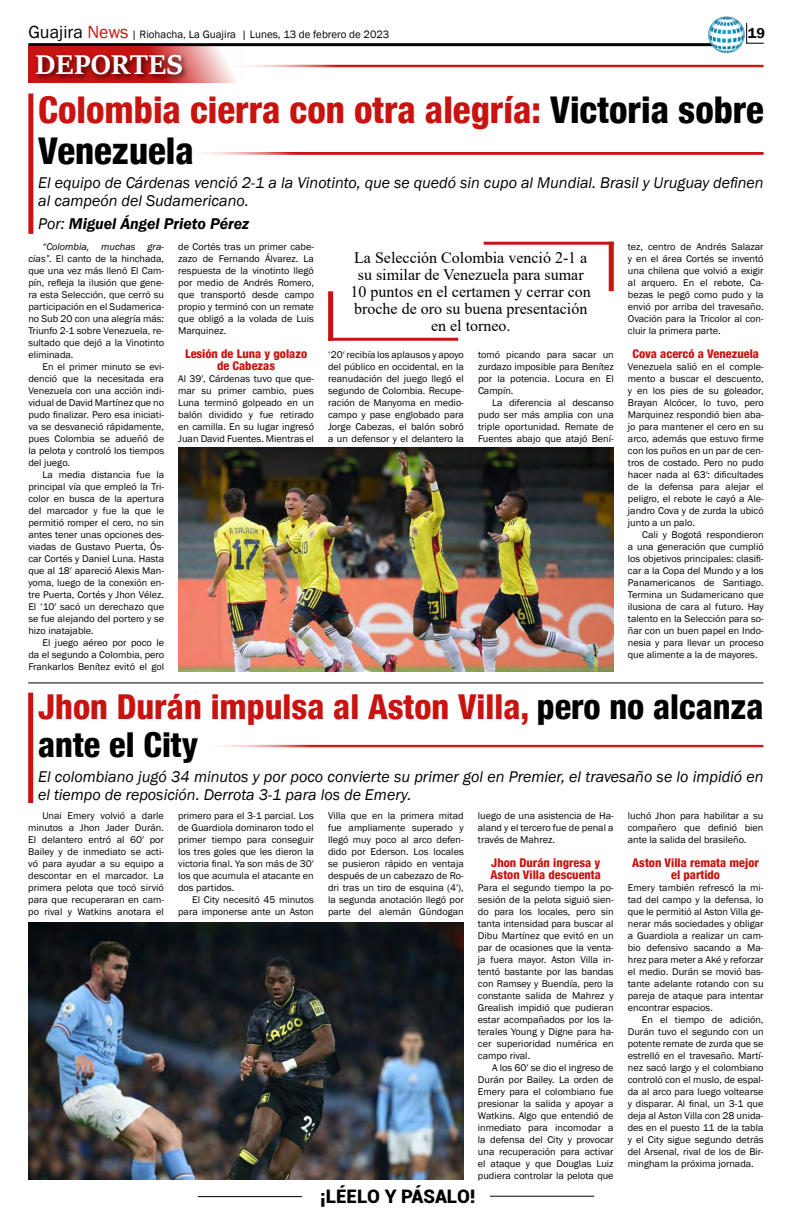
<style>
.page{position:relative;width:792px;height:1224px;background:#fff}
.page>*{position:absolute;margin:0;border:0;box-sizing:border-box;transform-origin:0 0}
.t1{font:800 condensed 36.9px/40.6px "Helvetica 87";color:#c91311}
.t2{font:800 condensed 34.3px/37.7px "Helvetica 87";color:#c91311}
.t3{font:700 30px "Sitka Heading";color:#fff}
.t4{font:900 18.7px "Roboto";color:#000}
.t5{font:italic 16px/18px "Franklin Gothic";color:#000}
.t6{font:16px/17px "Times New Roman";color:#000;text-align:center}
.t7{font:italic 600 16px "Franklin Gothic";color:#000}
.t8{font:600 14.7px "Franklin Gothic";color:#000}
.t9{font:800 condensed 12px/12px "Helvetica 87";color:#c91311;text-align:center}
.t10{font:11px "Franklin Gothic";color:#000}
.t11{font:10px/12px "Franklin Gothic";color:#000;text-align:justify}
.s1{font-size:18px}
.s2{font-size:18px;color:#c91311}
.s3{color:#000}
.s4{font-weight:400}
.s5{font-style:italic}
</style>
<div class="page">
<hr style="left:198px;top:1196px;width:104px;height:1px;background:#000">
<hr style="left:490px;top:1196px;width:104px;height:1px;background:#000">
<hr style="left:28px;top:43px;width:688px;height:3px;background:#000">
<img style="left:708px;top:16px;width:37px;height:37px">
<svg style="left:746px;top:23px;width:18px;height:21px"></svg>
<svg style="left:28px;top:46px;width:217px;height:37px"></svg>
<div style="left:33px;top:52px;width:156px;height:30px;background:#000;opacity:.75"></div>
<hr style="left:223px;top:65px;width:541px;height:3px;background:#c91311">
<hr style="left:183px;top:152px;width:581px;height:3px;background:#c91311">
<hr style="left:198px;top:745px;width:565px;height:3px;background:#c91311">
<div style="left:28px;top:94px;width:5px;height:140px;background:#c91311"></div>
<div style="left:28px;top:693px;width:5px;height:110px;background:#c91311"></div>
<hr style="left:28px;top:682px;width:735px;height:1px;background:#000">
<img style="left:28px;top:923px;width:436px;height:257px">
<hr style="left:328px;top:338px;width:130px;height:3px;background:#c91311">
<hr style="left:484px;top:242px;width:130px;height:3px;background:#c91311">
<div style="left:328px;top:291px;width:5px;height:50px;background:#c91311"></div>
<div style="left:609px;top:242px;width:5px;height:49px;background:#c91311"></div>
<img style="left:178px;top:448px;width:436px;height:224px">
<p class="t10" style="left:28px;top:28px;width:363px"><span class="s1">Guajira</span> <span class="s2">News</span> | Riohacha, La Guajira | Lunes, 13 de febrero de 2023</p>
<h3 class="t8" style="left:748px;top:24px;width:19px">19</h3>
<h3 class="t3" style="left:35px;top:42px;width:149px">DEPORTES</h3>
<h1 class="t1" style="left:38px;top:89px;width:727px">Colombia cierra con otra alegría: <span class="s3">Victoria sobre<br>Venezuela</span></h1>
<h3 class="t5" style="left:38px;top:174px;width:727px">El equipo de Cárdenas venció 2-1 a la Vinotinto, que se quedó sin cupo al Mundial. Brasil y Uruguay definen al campeón del Sudamericano.</h3>
<h3 class="t7" style="left:38px;top:213px;width:212px"><span class="s4">Por:</span> Miguel Ángel Prieto Pérez</h3>
<p class="t11" style="left:28px;top:241px;width:137px;text-indent:14px"><span class="s5">“Colombia, muchas gra&shy;cias”.</span> El canto de la hinchada, que una vez más llenó El Cam&shy;pín, refleja la ilusión que gene&shy;ra esta Selección, que cerró su participación en el Sudamerica&shy;no Sub 20 con una alegría más:<br>Triunfo 2-1 sobre Venezuela, re&shy;sultado que dejó a la Vinotinto eliminada.</p>
<p class="t11" style="left:28px;top:361px;width:137px;text-indent:14px">En el primer minuto se evi&shy;denció que la necesitada era Venezuela con una acción indi&shy;vidual de David Martínez que no pudo finalizar. Pero esa iniciati&shy;va se desvaneció rápidamente, pues Colombia se adueñó de la pelota y controló los tiempos del juego.</p>
<p class="t11" style="left:28px;top:469px;width:137px;text-indent:14px">La media distancia fue la principal vía que empleó la Tri&shy;color en busca de la apertura del marcador y fue la que le permitió romper el cero, no sin antes tener unas opciones des&shy;viadas de Gustavo Puerta, Ós&shy;car Cortés y Daniel Luna. Hasta que al 18′ apareció Alexis Man&shy;yoma, luego de la conexión en&shy;tre Puerta, Cortés y Jhon Vélez.<br>El ‘10′ sacó un derechazo que se fue alejando del portero y se hizo inatajable.</p>
<p class="t11" style="left:28px;top:637px;width:137px;text-indent:14px">El juego aéreo por poco le da el segundo a Colombia, pero Frankarlos Benítez evitó el gol</p>
<p class="t11" style="left:178px;top:241px;width:137px">de Cortés tras un primer cabe&shy;zazo de Fernando Álvarez. La respuesta de la vinotinto llegó por medio de Andrés Romero, que transportó desde campo propio y terminó con un remate que obligó a la volada de Luis Marquinez.</p>
<p class="t9" style="left:185px;top:348px;width:124px">Lesión de Luna y golazo de Cabezas</p>
<p class="t11" style="left:178px;top:373px;width:137px">Al 39′, Cárdenas tuvo que que&shy;mar su primer cambio, pues Luna terminó golpeado en un balón dividido y fue retirado en camilla. En su lugar ingresó Juan David Fuentes. Mientras el</p>
<h3 class="t6" style="left:351px;top:249px;width:242px">La Selección Colombia venció 2-1 a su similar de Venezuela para sumar<br>10 puntos en el certamen y cerrar con broche de oro su buena presentación en el torneo.</h3>
<p class="t11" style="left:328px;top:349px;width:137px">‘20′ recibía los aplausos y apoyo del público en occidental, en la reanudación del juego llegó el segundo de Colombia. Recupe&shy;ración de Manyoma en medio&shy;campo y pase englobado para Jorge Cabezas, el balón sobró a un defensor y el delantero la</p>
<p class="t11" style="left:478px;top:349px;width:137px">tomó picando para sacar un zurdazo imposible para Benítez por la potencia. Locura en El Campín.</p>
<p class="t11" style="left:478px;top:397px;width:137px;text-indent:14px">La diferencia al descanso pudo ser más amplia con una triple oportunidad. Remate de Fuentes abajo que atajó Bení-</p>
<p class="t11" style="left:628px;top:241px;width:137px">tez, centro de Andrés Salazar y en el área Cortés se inventó una chilena que volvió a exigir al arquero. En el rebote, Ca&shy;bezas le pegó como pudo y la envió por arriba del travesaño.<br>Ovación para la Tricolor al con&shy;cluir la primera parte.</p>
<p class="t9" style="left:632px;top:348px;width:128px">Cova acercó a Venezuela</p>
<p class="t11" style="left:628px;top:361px;width:137px">Venezuela salió en el comple&shy;mento a buscar el descuento, y en los pies de su goleador, Brayan Alcócer, lo tuvo, pero Marquinez respondió bien aba&shy;jo para mantener el cero en su arco, además que estuvo firme con los puños en un par de cen&shy;tros de costado. Pero no pudo hacer nada al 63′: dificultades de la defensa para alejar el peligro, el rebote le cayó a Ale&shy;jandro Cova y de zurda la ubicó junto a un palo.</p>
<p class="t11" style="left:628px;top:529px;width:137px;text-indent:14px">Cali y Bogotá respondieron a una generación que cumplió los objetivos principales: clasifi&shy;car a la Copa del Mundo y a los Panamericanos de Santiago.<br>Termina un Sudamericano que ilusiona de cara al futuro. Hay talento en la Selección para so&shy;ñar con un buen papel en Indo&shy;nesia y para llevar un proceso que alimente a la de mayores.</p>
<h2 class="t2" style="left:38px;top:688px;width:727px">Jhon Durán impulsa al Aston Villa, <span class="s3">pero no alcanza ante el City</span></h2>
<h3 class="t5" style="left:38px;top:768px;width:727px">El colombiano jugó 34 minutos y por poco convierte su primer gol en Premier, el travesaño se lo impidió en el tiempo de reposición. Derrota 3-1 para los de Emery.</h3>
<p class="t11" style="left:28px;top:810px;width:137px;text-indent:14px">Unai Emery volvió a darle minutos a Jhon Jader Durán.<br>El delantero entró al 60′ por Bailey y de inmediato se acti&shy;vó para ayudar a su equipo a descontar en el marcador. La primera pelota que tocó sirvió para que recuperaran en cam&shy;po rival y Watkins anotara el</p>
<p class="t11" style="left:178px;top:810px;width:137px">primero para el 3-1 parcial. Los de Guardiola dominaron todo el primer tiempo para conseguir los tres goles que les dieron la victoria final. Ya son más de 30′ los que acumula el atacante en dos partidos.</p>
<p class="t11" style="left:178px;top:894px;width:137px;text-align:right">El City necesitó 45 minutos para imponerse ante un Aston</p>
<p class="t11" style="left:328px;top:810px;width:137px">Villa que en la primera mitad fue ampliamente superado y llegó muy poco al arco defen&shy;dido por Ederson. Los locales se pusieron rápido en ventaja después de un cabezazo de Ro&shy;dri tras un tiro de esquina (4′), la segunda anotación llegó por parte del alemán Gündogan</p>
<p class="t11" style="left:478px;top:810px;width:137px">luego de una asistencia de Ha&shy;aland y el tercero fue de penal a través de Mahrez.</p>
<p class="t9" style="left:491px;top:857px;width:112px;text-align:left">Jhon Durán ingresa y<br>Aston Villa descuenta</p>
<p class="t11" style="left:478px;top:882px;width:137px">Para el segundo tiempo la po&shy;sesión de la pelota siguió sien&shy;do para los locales, pero sin tanta intensidad para buscar al Dibu Martínez que evitó en un par de ocasiones que la venta&shy;ja fuera mayor. Aston Villa in&shy;tentó bastante por las bandas con Ramsey y Buendía, pero la constante salida de Mahrez y Grealish impidió que pudieran estar acompañados por los la&shy;terales Young y Digne para ha&shy;cer superioridad numérica en campo rival.</p>
<p class="t11" style="left:478px;top:1062px;width:137px;text-indent:14px">A los 60′ se dio el ingreso de Durán por Bailey. La orden de Emery para el colombiano fue presionar la salida y apoyar a Watkins. Algo que entendió de inmediato para incomodar a la defensa del City y provocar una recuperación para activar el ataque y que Douglas Luiz pudiera controlar la pelota que</p>
<h3 class="t4" style="left:320px;top:1183px;width:157px">¡LÉELO Y PÁSALO!</h3>
<p class="t11" style="left:628px;top:810px;width:137px">luchó Jhon para habilitar a su compañero que definió bien ante la salida del brasileño.</p>
<p class="t9" style="left:632px;top:857px;width:128px">Aston Villa remata mejor el partido</p>
<p class="t11" style="left:628px;top:882px;width:137px">Emery también refrescó la mi&shy;tad del campo y la defensa, lo que le permitió al Aston Villa ge&shy;nerar más sociedades y obligar a Guardiola a realizar un cam&shy;bio defensivo sacando a Ma&shy;hrez para meter a Aké y reforzar el medio. Durán se movió bas&shy;tante adelante rotando con su pareja de ataque para intentar encontrar espacios.</p>
<p class="t11" style="left:628px;top:1014px;width:137px;text-indent:14px">En el tiempo de adición, Durán tuvo el segundo con un potente remate de zurda que se estrelló en el travesaño. Martí&shy;nez sacó largo y el colombiano controló con el muslo, de espal&shy;da al arco para luego voltearse y disparar. Al final, un 3-1 que deja al Aston Villa con 28 unida&shy;des en el puesto 11 de la tabla y el City sigue segundo detrás del Arsenal, rival de los de Bir&shy;mingham la próxima jornada.</p>
</div>
